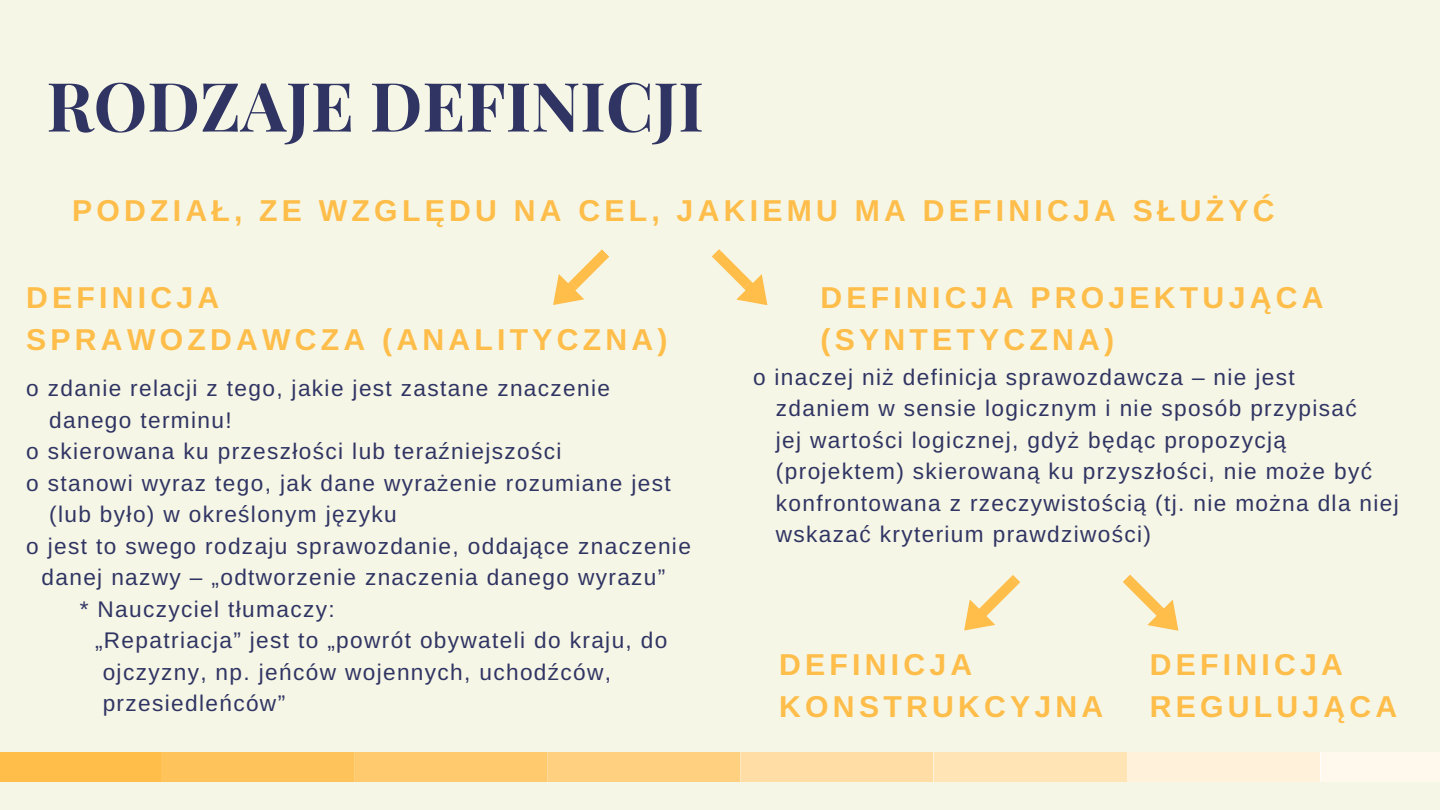
<style>
.page{position:relative;width:1440px;height:810px;background:#f5f6e5}
.page>*{position:absolute;margin:0;border:0;box-sizing:border-box;transform-origin:0 0}
.t1{font:700 67.9px "Playfair Display";color:#303463}
.t2{font:700 30.2px/42px "Arimo";letter-spacing:.14em;color:#ffbd4a}
.t3{font:22.6px/31.5px "Arimo";letter-spacing:.06em;color:#303463}
.s1{font-family:"Liberation Sans"}
</style>
<div class="page">
<div style="left:0;top:752px;width:1440px;height:30px;background:#ffbd4a"></div>
<div style="left:741px;top:752px;width:193px;height:30px;background:#ffdda4"></div>
<div style="left:1127px;top:752px;width:193px;height:30px;background:#fff1da"></div>
<div style="left:354px;top:752px;width:193px;height:30px;background:#ffca6e"></div>
<div style="left:1320px;top:752px;width:120px;height:30px;background:#fff8ec"></div>
<div style="left:934px;top:752px;width:193px;height:30px;background:#ffe4b6"></div>
<div style="left:547px;top:752px;width:194px;height:30px;background:#ffd07f"></div>
<div style="left:161px;top:752px;width:193px;height:30px;background:#ffc35b"></div>
<svg style="left:553px;top:249px;width:56px;height:56px"></svg>
<svg style="left:712px;top:249px;width:56px;height:57px"></svg>
<svg style="left:964px;top:575px;width:56px;height:56px"></svg>
<svg style="left:1123px;top:575px;width:56px;height:56px"></svg>
<h1 class="t1" style="left:46px;top:58px;width:659px">RODZAJE DEFINICJI</h1>
<h2 class="t2" style="left:72px;top:190px;width:1204px">PODZIA<span class="s1">Ł</span>, ZE WZGL<span class="s1">Ę</span>DU NA CEL, JAKIEMU MA DEFINICJA S<span class="s1">Ł</span>U<span class="s1">Ż</span>Y<span class="s1">Ć</span></h2>
<h2 class="t2" style="left:26px;top:276px;width:643px">DEFINICJA<br>SPRAWOZDAWCZA (ANALITYCZNA)</h2>
<p class="t3" style="left:26px;top:372px;width:585px">o zdanie relacji z tego, jakie jest zastane znaczenie</p>
<p class="t3" style="left:49px;top:404px;width:184px">danego terminu!</p>
<p class="t3" style="left:26px;top:435px;width:537px">o skierowana ku przesz<span class="s1">ł</span>o<span class="s1">ś</span>ci lub tera<span class="s1">ź</span>niejszo<span class="s1">ś</span>ci</p>
<p class="t3" style="left:26px;top:467px;width:646px">o stanowi wyraz tego, jak dane wyra<span class="s1">ż</span>enie rozumiane jest</p>
<p class="t3" style="left:49px;top:498px;width:349px">(lub by<span class="s1">ł</span>o) w okre<span class="s1">ś</span>lonym j<span class="s1">ę</span>zyku</p>
<p class="t3" style="left:26px;top:530px;width:666px">o jest to swego rodzaju sprawozdanie, oddaj<span class="s1">ą</span>ce znaczenie</p>
<p class="t3" style="left:42px;top:561px;width:625px">danej nazwy – „odtworzenie znaczenia danego wyrazu”</p>
<p class="t3" style="left:80px;top:593px;width:256px">* Nauczyciel t<span class="s1">ł</span>umaczy:</p>
<p class="t3" style="left:95px;top:624px;width:574px">„Repatriacja” jest to „powrót obywateli do kraju, do</p>
<p class="t3" style="left:103px;top:656px;width:510px">ojczyzny, np. je<span class="s1">ń</span>ców wojennych, uchod<span class="s1">ź</span>ców,</p>
<p class="t3" style="left:103px;top:687px;width:184px">przesiedle<span class="s1">ń</span>ców”</p>
<h2 class="t2" style="left:820px;top:276px;width:505px">DEFINICJA PROJEKTUJ<span class="s1">Ą</span>CA (SYNTETYCZNA)</h2>
<p class="t3" style="left:776px;top:361px;width:624px;text-indent:-23px">o inaczej ni<span class="s1">ż</span> definicja sprawozdawcza – nie jest<br>zdaniem w sensie logicznym i nie sposób przypisa<span class="s1">ć<br></span>jej warto<span class="s1">ś</span>ci logicznej, gdy<span class="s1">ż</span> b<span class="s1">ę</span>d<span class="s1">ą</span>c propozycj<span class="s1">ą </span>(projektem) skierowan<span class="s1">ą</span> ku przysz<span class="s1">ł</span>o<span class="s1">ś</span>ci, nie mo<span class="s1">ż</span>e by<span class="s1">ć </span>konfrontowana z rzeczywisto<span class="s1">ś</span>ci<span class="s1">ą</span> (tj. nie mo<span class="s1">ż</span>na dla niej wskaza<span class="s1">ć</span> kryterium prawdziwo<span class="s1">ś</span>ci)</p>
<h2 class="t2" style="left:779px;top:644px;width:326px">DEFINICJA<br>KONSTRUKCYJNA</h2>
<h2 class="t2" style="left:1150px;top:644px;width:249px">DEFINICJA<br>REGULUJ<span class="s1">Ą</span>CA</h2>
</div>
